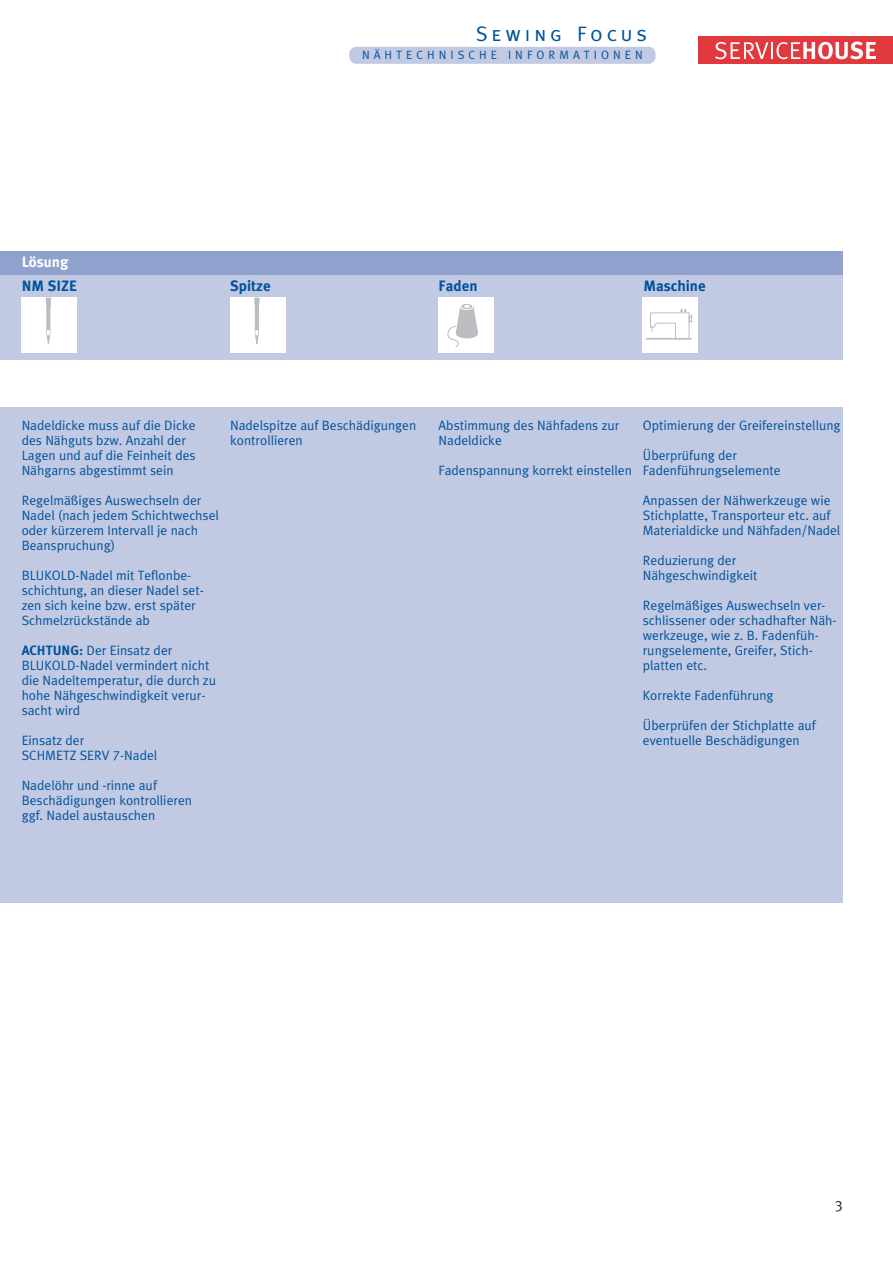
<style>
.page{position:relative;width:893px;height:1262px;background:#fff}
.page>*{position:absolute;margin:0;border:0;box-sizing:border-box;transform-origin:0 0}
.t1{font:21px "Meta Caps";letter-spacing:.185em;color:#00529b}
.t2{font:700 15px "Schmetz";color:#00529b}
.t3{font:700 15px "Schmetz";color:#fff}
.t4{font:15px "Schmetz Normal";color:#231f20}
.t5{font:13.5px/15px "Schmetz Normal";color:#00529b}
.t6{font:12px "Schmetz Normal";letter-spacing:.335em;color:#00529b}
.s1{font-family:"Schmetz";font-weight:700}
</style>
<div class="page">
<div style="left:698px;top:36px;width:194px;height:28px;background:#e1393e"></div>
<svg style="left:715px;top:42px;width:161px;height:17px"></svg>
<div style="left:349px;top:47px;width:306px;height:17px;background:#c1c9e3;border-radius:7px"></div>
<div style="left:0;top:274px;width:842px;height:86px;background:#c1c9e3"></div>
<div style="left:0;top:251px;width:842px;height:23px;background:#90a1cd"></div>
<div style="left:230px;top:297px;width:55px;height:56px;background:#fff"></div>
<svg style="left:254px;top:298px;width:5px;height:46px"></svg>
<div style="left:22px;top:297px;width:55px;height:56px;background:#fff"></div>
<svg style="left:46px;top:298px;width:5px;height:46px"></svg>
<div style="left:438px;top:297px;width:56px;height:56px;background:#fff"></div>
<div style="left:460px;top:304px;width:13px;height:6px;background:#d5d6d8;border:1px solid #fff;border-radius:50%"></div>
<div style="left:462px;top:304px;width:9px;height:5px;background:#bbbdc0;border:1px solid #bbbdc0;border-radius:50%"></div>
<svg style="left:447px;top:305px;width:30px;height:42px"></svg>
<div style="left:642px;top:298px;width:56px;height:55px;background:#fff"></div>
<hr style="left:646px;top:338px;width:45px;height:1px;background:#bbbdc0">
<svg style="left:649px;top:309px;width:43px;height:31px"></svg>
<div style="left:0;top:407px;width:842px;height:495px;background:#c1c9e3"></div>
<h1 class="t1" style="left:476px;top:22px;width:172px">Sewing Focus</h1>
<p class="t3" style="left:22px;top:256px;width:48px">Lösung</p>
<p class="t6" style="left:362px;top:50px;width:282px">NÄHTECHNISCHE INFORMATIONEN</p>
<p class="t2" style="left:22px;top:279px;width:57px">NM SIZE</p>
<p class="t2" style="left:230px;top:279px;width:42px">Spitze</p>
<p class="t2" style="left:438px;top:279px;width:40px">Faden</p>
<p class="t2" style="left:643px;top:279px;width:64px">Maschine</p>
<p class="t5" style="left:22px;top:419px;width:175px">Nadeldicke muss auf die Dicke des Nähguts bzw. Anzahl der<br>Lagen und auf die Feinheit des<br>Nähgarns abgestimmt sein</p>
<p class="t5" style="left:22px;top:494px;width:199px">Regelmäßiges Auswechseln der<br>Nadel (nach jedem Schichtwechsel oder kürzerem Intervall je nach<br>Beanspruchung)</p>
<p class="t5" style="left:22px;top:569px;width:184px">BLUKOLD-Nadel mit Teflonbe&shy;schichtung, an dieser Nadel set&shy;zen sich keine bzw. erst später<br>Schmelzrückstände ab</p>
<p class="t5" style="left:22px;top:644px;width:196px"><span class="s1">ACHTUNG:</span> Der Einsatz der<br>BLUKOLD-Nadel vermindert nicht die Nadeltemperatur, die durch zu hohe Nähgeschwindigkeit verur&shy;sacht wird</p>
<p class="t5" style="left:22px;top:734px;width:137px">Einsatz der<br>SCHMETZ SERV 7-Nadel</p>
<p class="t5" style="left:22px;top:779px;width:172px">Nadelöhr und -rinne auf<br>Beschädigungen kontrollieren ggf. Nadel austauschen</p>
<p class="t5" style="left:230px;top:419px;width:188px">Nadelspitze auf Beschädigungen kontrollieren</p>
<p class="t5" style="left:438px;top:419px;width:182px">Abstimmung des Nähfadens zur<br>Nadeldicke</p>
<p class="t5" style="left:438px;top:464px;width:195px">Fadenspannung korrekt einstellen</p>
<p class="t5" style="left:642px;top:419px;width:199px">Optimierung der Greifereinstellung</p>
<p class="t5" style="left:642px;top:449px;width:139px">Überprüfung der<br>Fadenführungselemente</p>
<p class="t5" style="left:642px;top:494px;width:199px">Anpassen der Nähwerkzeuge wie<br>Stichplatte, Transporteur etc. auf<br>Materialdicke und Nähfaden/Nadel</p>
<p class="t5" style="left:642px;top:554px;width:116px">Reduzierung der<br>Nähgeschwindigkeit</p>
<p class="t5" style="left:642px;top:599px;width:195px">Regelmäßiges Auswechseln ver&shy;schlissener oder schadhafter Näh&shy;werkzeuge, wie z. B. Fadenfüh&shy;rungselemente, Greifer, Stich&shy;platten etc.</p>
<p class="t5" style="left:642px;top:689px;width:132px">Korrekte Fadenführung</p>
<p class="t5" style="left:642px;top:719px;width:174px">Überprüfen der Stichplatte auf eventuelle Beschädigungen</p>
<p class="t4" style="left:834px;top:1200px;width:10px">3</p>
</div>
